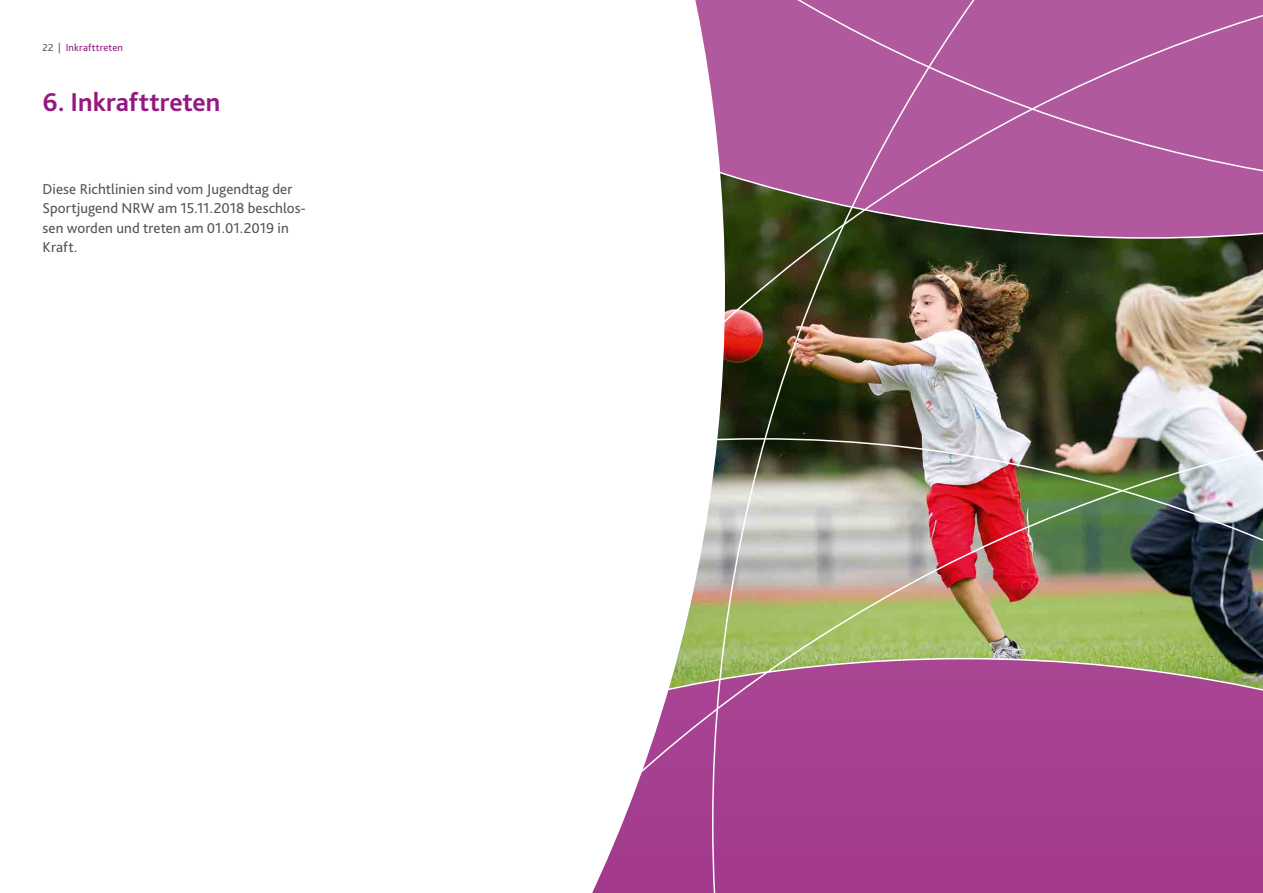
<style>
.page{position:relative;width:1263px;height:893px;background:#fff}
.page>*{position:absolute;margin:0;border:0;box-sizing:border-box;transform-origin:0 0}
.t1{font:700 27px "Bliss 2";color:#951881}
.t2{font:15px/19.5px "Bliss 2";letter-spacing:.005em;color:#565656}
.t3{font:10.5px "Bliss 2";letter-spacing:.02em;color:#951881}
.s1{color:#565656}
</style>
<div class="page">
<img style="left:725px;top:194px;width:538px;height:699px">
<div style="left:725px;top:0;width:538px;height:194px;background:#b1599e"></div>
<svg style="left:592px;top:0;width:133px;height:893px"></svg>
<p class="t3" style="left:43px;top:40px;width:82px"><span class="s1">22 |</span> Inkrafttreten</p>
<h1 class="t1" style="left:43px;top:85px;width:179px">6. Inkrafttreten</h1>
<p class="t2" style="left:43px;top:179px;width:265px">Diese Richtlinien sind vom Jugendtag der<br>Sportjugend NRW am 15.11.2018 beschlos&shy;sen worden und treten am 01.01.2019 in<br>Kraft.</p>
</div>
